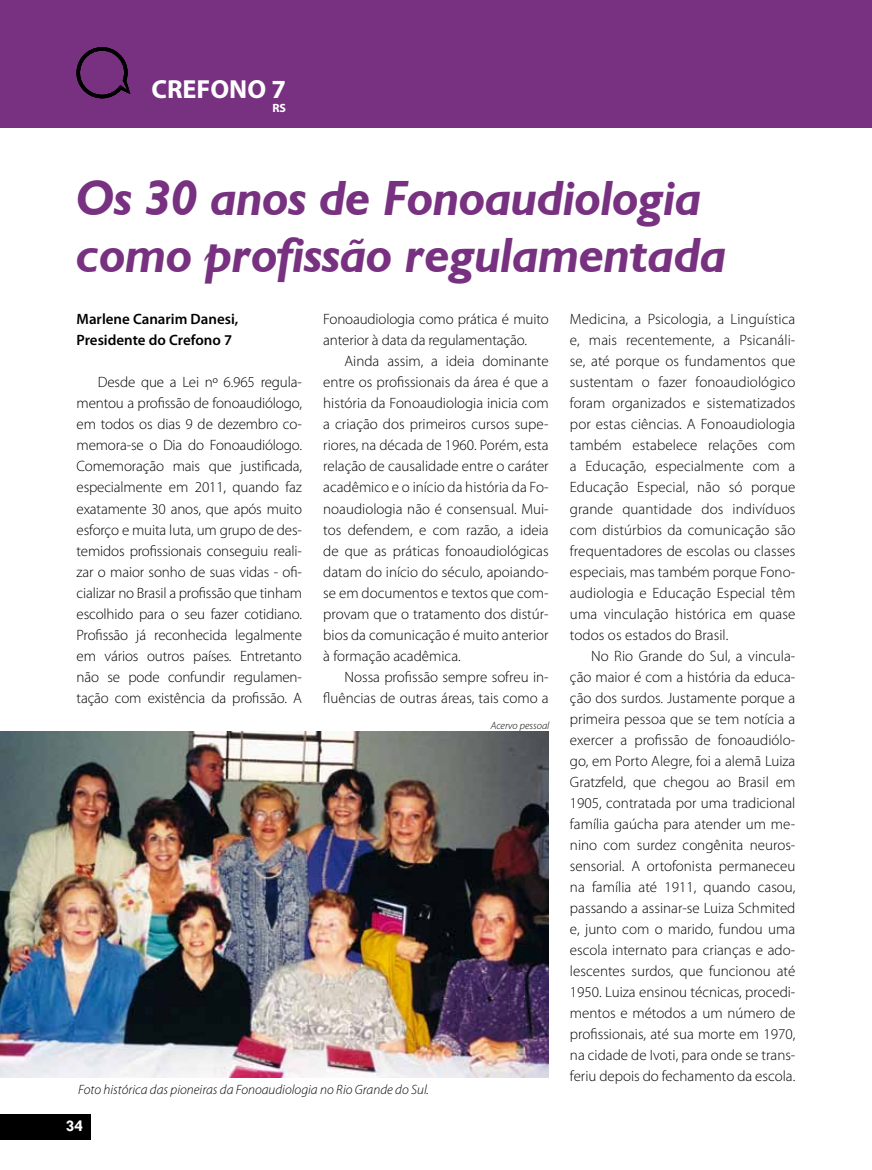
<style>
.page{position:relative;width:872px;height:1170px;background:#fff}
.page>*{position:absolute;margin:0;border:0;box-sizing:border-box;transform-origin:0 0}
.t1{font:italic 700 49.5px/57px "Humanist 521 BT";letter-spacing:-.005em;color:#773180}
.t2{font:700 26.25px "Myriad Pro";color:#fff}
.t3{font:700 16.5px "Tw Cen";color:#fff}
.t4{font:300 15px/21px "Myriad Pro";color:#000;text-align:justify}
.t5{font:600 15px/21px "Myriad Pro";color:#000}
.t6{font:italic 300 13.5px "Myriad Pro";color:#000}
.t7{font:700 12px "Myriad Pro";color:#fff}
.t8{font:italic 300 10.5px "Myriad Pro";color:#000}
</style>
<div class="page">
<div style="left:0;top:0;width:872px;height:127px;background:#773180"></div>
<svg style="left:76px;top:47px;width:54px;height:51px"></svg>
<div style="left:0;top:1114px;width:90px;height:25px;background:#000"></div>
<img style="left:0;top:732px;width:549px;height:345px">
<h2 class="t2" style="left:151px;top:72px;width:136px">CREFONO 7</h2>
<p class="t7" style="left:272px;top:100px;width:15px">RS</p>
<h1 class="t1" style="left:77px;top:168px;width:652px">Os 30 anos de Fonoaudiologia como profissão regulamentada</h1>
<p class="t5" style="left:77px;top:308px;width:163px">Marlene Canarim Danesi,<br>Presidente do Crefono 7</p>
<p class="t4" style="left:77px;top:372px;width:227px;text-indent:21px">Desde que a Lei nº 6.965 regula&shy;mentou a profissão de fonoaudiólogo, em todos os dias 9 de dezembro co&shy;memora-se o Dia do Fonoaudiólogo.<br>Comemoração mais que justificada, especialmente em 2011, quando faz exatamente 30 anos, que após muito esforço e muita luta, um grupo de des&shy;temidos profissionais conseguiu reali&shy;zar o maior sonho de suas vidas - ofi&shy;cializar no Brasil a profissão que tinham escolhido para o seu fazer cotidiano.<br>Profissão já reconhecida legalmente em vários outros países. Entretanto não se pode confundir regulamen&shy;tação com existência da profissão. A</p>
<p class="t4" style="left:570px;top:309px;width:227px">Medicina, a Psicologia, a Linguística e, mais recentemente, a Psicanáli&shy;se, até porque os fundamentos que sustentam o fazer fonoaudiológico foram organizados e sistematizados por estas ciências. A Fonoaudiologia também estabelece relações com a Educação, especialmente com a Educação Especial, não só porque grande quantidade dos indivíduos com distúrbios da comunicação são frequentadores de escolas ou classes especiais, mas também porque Fono&shy;audiologia e Educação Especial têm uma vinculação histórica em quase todos os estados do Brasil.</p>
<p class="t4" style="left:570px;top:645px;width:227px;text-indent:21px">No Rio Grande do Sul, a vincula&shy;ção maior é com a história da educa&shy;ção dos surdos. Justamente porque a primeira pessoa que se tem notícia a exercer a profissão de fonoaudiólo&shy;go, em Porto Alegre, foi a alemã Luiza Gratzfeld, que chegou ao Brasil em 1905, contratada por uma tradicional família gaúcha para atender um me&shy;nino com surdez congênita neuros&shy;sensorial. A ortofonista permaneceu na família até 1911, quando casou, passando a assinar-se Luiza Schmited e, junto com o marido, fundou uma escola internato para crianças e ado&shy;lescentes surdos, que funcionou até 1950. Luiza ensinou técnicas, procedi&shy;mentos e métodos a um número de profissionais, até sua morte em 1970, na cidade de Ivoti, para onde se trans&shy;feriu depois do fechamento da escola.</p>
<p class="t4" style="left:323px;top:309px;width:227px">Fonoaudiologia como prática é muito anterior à data da regulamentação.</p>
<p class="t4" style="left:323px;top:351px;width:227px;text-indent:21px">Ainda assim, a ideia dominante entre os profissionais da área é que a história da Fonoaudiologia inicia com a criação dos primeiros cursos supe&shy;riores, na década de 1960. Porém, esta relação de causalidade entre o caráter acadêmico e o início da história da Fo&shy;noaudiologia não é consensual. Mui&shy;tos defendem, e com razão, a ideia de que as práticas fonoaudiológicas datam do início do século, apoiando&shy;se em documentos e textos que com&shy;provam que o tratamento dos distúr&shy;bios da comunicação é muito anterior à formação acadêmica.</p>
<p class="t4" style="left:323px;top:666px;width:227px;text-align:right">Nossa profissão sempre sofreu in&shy;fluências de outras áreas, tais como a</p>
<p class="t8" style="left:491px;top:719px;width:60px">Acervo pessoal</p>
<p class="t6" style="left:78px;top:1081px;width:352px">Foto histórica das pioneiras da Fonoaudiologia no Rio Grande do Sul.</p>
<p class="t3" style="left:66px;top:1116px;width:19px">34</p>
</div>
